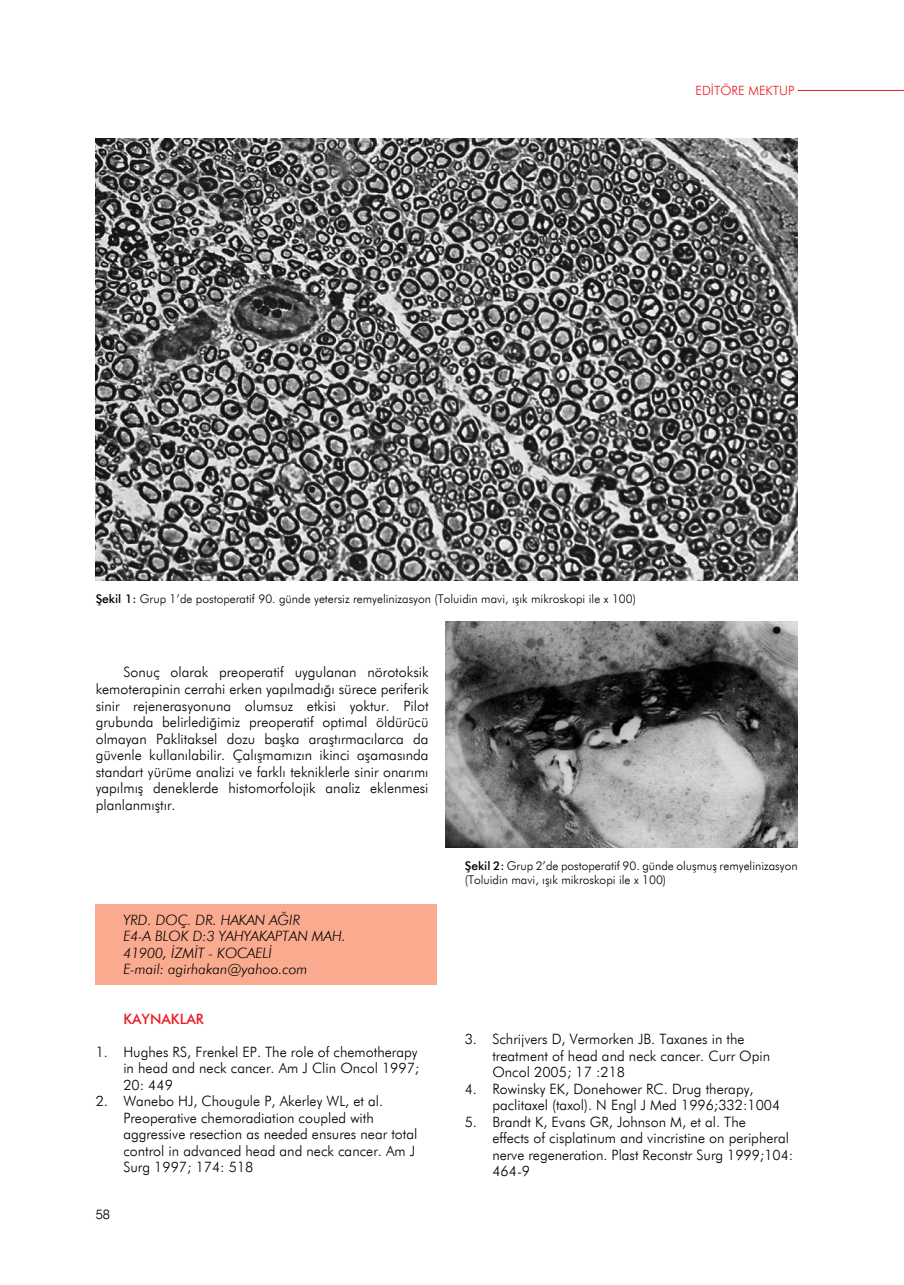
<style>
.page{position:relative;width:904px;height:1285px;background:#fff}
.page>*{position:absolute;margin:0;border:0;box-sizing:border-box;transform-origin:0 0}
.t1{font:300 14.25px/16.5px "Futura BT";color:#000}
.t2{font:italic 300 14.25px/16.5px "Futura BT";color:#000}
.t3{font:500 14.25px "Futura BT";color:#ed1c24}
.t4{font:300 13.5px "Swiss 721 BT";color:#000}
.t5{font:300 12.75px "Futura BT";color:#ed1c24}
.t6{font:300 12px/13.5px "Futura BT";color:#000}
.s1{font-weight:500}
</style>
<div class="page">
<img style="left:446px;top:621px;width:351px;height:226px">
<img style="left:96px;top:138px;width:701px;height:442px">
<hr style="left:797px;top:90px;width:107px;height:1px;background:#ed1c24">
<div style="left:96px;top:904px;width:341px;height:80px;background:#f9aa8f"></div>
<p class="t5" style="left:695px;top:82px;width:101px">EDİTÖRE MEKTUP</p>
<p class="t6" style="left:96px;top:592px;width:542px"><span class="s1">Şekil 1:</span> Grup 1’de postoperatif 90. günde yetersiz remyelinizasyon (Toluidin mavi, ışık mikroskopi ile x 100)</p>
<p class="t1" style="left:96px;top:664px;width:334px;text-align:justify;text-indent:28px">Sonuç olarak preoperatif uygulanan nörotoksik kemoterapinin cerrahi erken yapılmadığı sürece periferik sinir rejenerasyonuna olumsuz etkisi yoktur. Pilot grubunda belirlediğimiz preoperatif optimal öldürücü olmayan Paklitaksel dozu başka araştırmacılarca da güvenle kullanılabilir. Çalışmamızın ikinci aşamasında standart yürüme analizi ve farklı tekniklerle sinir onarımı yapılmış deneklerde histomorfolojik analiz eklenmesi planlanmıştır.</p>
<p class="t2" style="left:123px;top:910px;width:224px">YRD. DOÇ. DR. HAKAN AĞIR<br>E4-A BLOK D:3 YAHYAKAPTAN MAH.<br>41900, İZMİT - KOCAELİ<br>E-mail: agirhakan@yahoo.com</p>
<p class="t3" style="left:123px;top:1009px;width:82px">KAYNAKLAR</p>
<p class="t1" style="left:123px;top:1042px;width:297px;text-indent:-28px">1. Hughes RS, Frenkel EP. The role of chemotherapy in head and neck cancer. Am J Clin Oncol 1997;<br>20: 449</p>
<p class="t1" style="left:123px;top:1092px;width:295px;text-indent:-28px">2. Wanebo HJ, Chougule P, Akerley WL, et al.<br>Preoperative chemoradiation coupled with aggressive resection as needed ensures near total control in advanced head and neck cancer. Am J Surg 1997; 174: 518</p>
<p class="t4" style="left:96px;top:1205px;width:16px">58</p>
<p class="t6" style="left:465px;top:858px;width:334px"><span class="s1">Şekil 2:</span> Grup 2’de postoperatif 90. günde oluşmuş remyelinizasyon (Toluidin mavi, ışık mikroskopi ile x 100)</p>
<p class="t1" style="left:492px;top:1030px;width:279px;text-indent:-28px">3. Schrijvers D, Vermorken JB. Taxanes in the treatment of head and neck cancer. Curr Opin<br>Oncol 2005; 17 :218</p>
<p class="t1" style="left:492px;top:1080px;width:289px;text-indent:-28px">4. Rowinsky EK, Donehower RC. Drug therapy, paclitaxel (taxol). N Engl J Med 1996;332:1004</p>
<p class="t1" style="left:492px;top:1113px;width:302px;text-indent:-28px">5. Brandt K, Evans GR, Johnson M, et al. The<br>effects of cisplatinum and vincristine on peripheral nerve regeneration. Plast Reconstr Surg 1999;104:<br>464-9</p>
</div>
